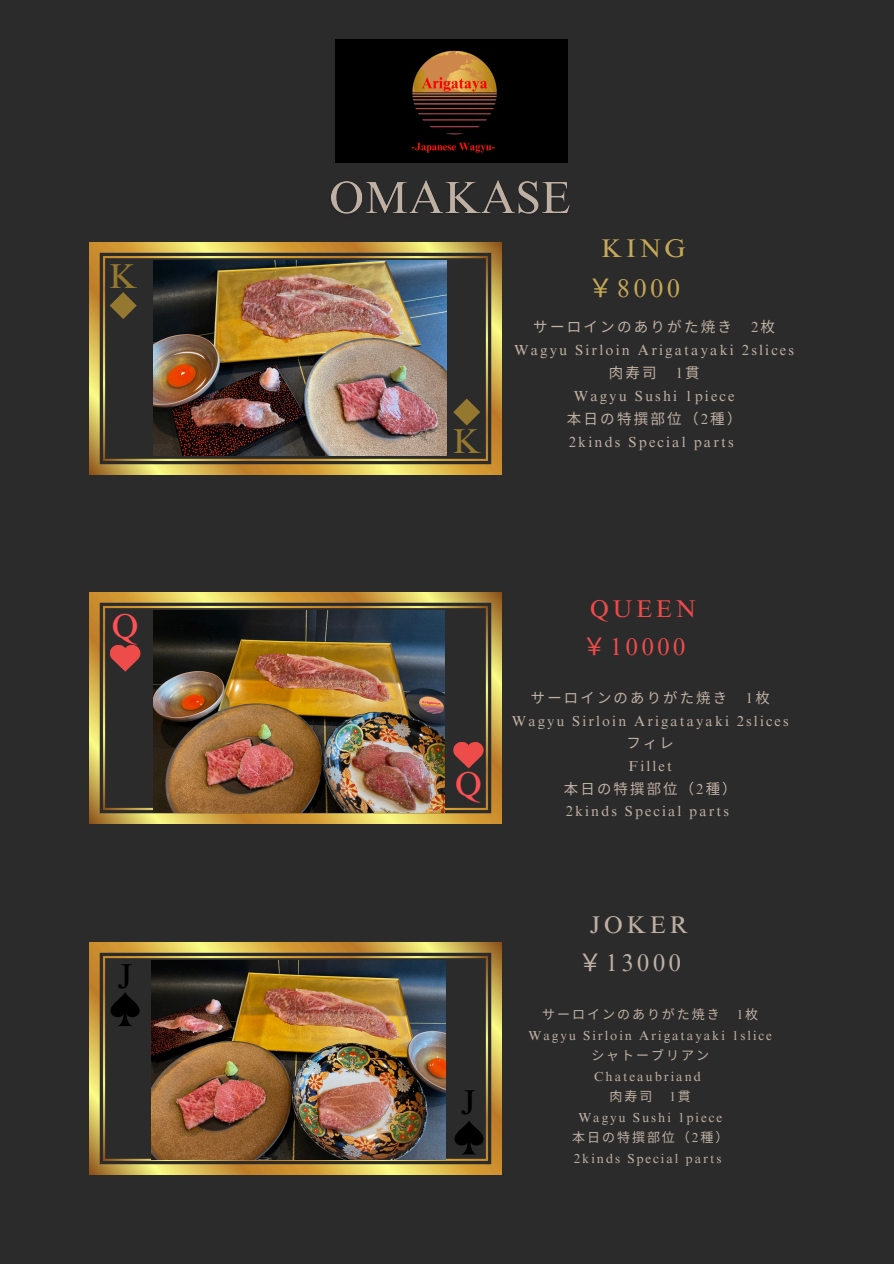
<style>
.page{position:relative;width:894px;height:1264px;background:#fff}
.page>*{position:absolute;margin:0;border:0;box-sizing:border-box;transform-origin:0 0}
.t1{font:34.5px "Times NRMT Pro";color:#947830}
.t2{font:34.5px "Times NRMT Pro";color:#ff5055}
.t3{font:34.5px "Times NRMT Pro";color:#000}
.t4{font:25.65px/40.3px "Times NRMT Pro";letter-spacing:.15em;color:#c6a957;text-align:center}
.t5{font:24.3px/38.2px "Times NRMT Pro";letter-spacing:.15em;color:#ee4b4b;text-align:center}
.t6{font:24.15px/38.1px "Times NRMT Pro";letter-spacing:.15em;color:#bfb0a4;text-align:center}
.t7{font:14.55px "Times NRMT Pro";letter-spacing:.15em;color:#bfb0a4}
.t8{font:14.55px "Noto Sans CJ Ksc";letter-spacing:.15em;color:#bfb0a4}
.t9{font:14.4px "Times NRMT Pro";letter-spacing:.15em;color:#bfb0a4}
.t10{font:14.4px "Noto Sans CJ Ksc";letter-spacing:.15em;color:#bfb0a4}
.t11{font:13.05px "Times NRMT Pro";letter-spacing:.15em;color:#bfb0a4}
.t12{font:13.05px "Noto Sans CJ Ksc";letter-spacing:.15em;color:#bfb0a4}
.s1{font-family:"Noto Sans CJ Ksc"}
.s2{font-family:"Times NRMT Pro"}
</style>
<div class="page">
<div style="left:0;top:0;width:893px;height:1263px;background:#2b2b2b"></div>
<img style="left:89px;top:242px;width:412px;height:232px">
<img style="left:89px;top:592px;width:412px;height:231px">
<img style="left:89px;top:942px;width:412px;height:231px">
<svg style="left:110px;top:292px;width:27px;height:27px"></svg>
<svg style="left:453px;top:398px;width:27px;height:27px"></svg>
<img style="left:154px;top:261px;width:292px;height:194px">
<svg style="left:110px;top:644px;width:30px;height:27px"></svg>
<svg style="left:453px;top:741px;width:30px;height:27px"></svg>
<img style="left:154px;top:610px;width:290px;height:202px">
<svg style="left:110px;top:992px;width:30px;height:34px"></svg>
<svg style="left:454px;top:1120px;width:29px;height:34px"></svg>
<img style="left:151px;top:960px;width:294px;height:199px">
<img style="left:331px;top:180px;width:239px;height:34px">
<img style="left:335px;top:39px;width:232px;height:123px">
<p class="t1" style="left:109px;top:264px;width:30px">K</p>
<p class="t2" style="left:112px;top:613px;width:28px">Q</p>
<p class="t3" style="left:117px;top:962px;width:17px">J</p>
<p class="t1" style="left:452px;top:428px;width:30px">K</p>
<p class="t4" style="left:587px;top:231px;width:99px">KING<span class="s1">￥</span>8000</p>
<h3 class="t8" style="left:533px;top:315px;width:200px">サーロインのありがた焼き</h3>
<h3 class="t7" style="left:750px;top:322px;width:26px">2<span class="s1">枚</span></h3>
<h3 class="t7" style="left:514px;top:345px;width:281px">Wagyu Sirloin Arigatayaki 2slices</h3>
<h3 class="t8" style="left:608px;top:361px;width:50px">肉寿司</h3>
<h3 class="t7" style="left:675px;top:368px;width:26px">1<span class="s1">貫</span></h3>
<h3 class="t7" style="left:573px;top:391px;width:162px">Wagyu Sushi 1piece</h3>
<h3 class="t8" style="left:566px;top:407px;width:176px">本日の特撰部位（<span class="s2">2</span>種）</h3>
<h3 class="t7" style="left:568px;top:437px;width:167px">2kinds Special parts</h3>
<p class="t2" style="left:455px;top:771px;width:28px">Q</p>
<p class="t5" style="left:582px;top:592px;width:115px">QUEEN<span class="s1">￥</span>10000</p>
<p class="t10" style="left:530px;top:686px;width:198px">サーロインのありがた焼き</p>
<p class="t9" style="left:745px;top:692px;width:25px">1<span class="s1">枚</span></p>
<p class="t9" style="left:512px;top:715px;width:278px">Wagyu Sirloin Arigatayaki 2slices</p>
<p class="t10" style="left:626px;top:731px;width:49px">フィレ</p>
<p class="t9" style="left:628px;top:760px;width:45px">Fillet</p>
<p class="t10" style="left:563px;top:777px;width:174px">本日の特撰部位（<span class="s2">2</span>種）</p>
<p class="t9" style="left:565px;top:806px;width:165px">2kinds Special parts</p>
<p class="t3" style="left:460px;top:1089px;width:17px">J</p>
<p class="t6" style="left:578px;top:908px;width:112px">JOKER<span class="s1">￥</span>13000</p>
<h4 class="t12" style="left:542px;top:1004px;width:179px">サーロインのありがた焼き</h4>
<h4 class="t11" style="left:736px;top:1010px;width:23px">1<span class="s1">枚</span></h4>
<p class="t11" style="left:528px;top:1030px;width:245px">Wagyu Sirloin Arigatayaki 1slice</p>
<p class="t12" style="left:591px;top:1045px;width:119px">シャトーブリアン</p>
<p class="t11" style="left:594px;top:1071px;width:108px">Chateaubriand</p>
<h3 class="t12" style="left:609px;top:1086px;width:44px">肉寿司</h3>
<h3 class="t11" style="left:669px;top:1092px;width:23px">1<span class="s1">貫</span></h3>
<p class="t11" style="left:578px;top:1112px;width:145px">Wagyu Sushi 1piece</p>
<h4 class="t12" style="left:572px;top:1127px;width:158px">本日の特撰部位（<span class="s2">2</span>種）</h4>
<p class="t11" style="left:573px;top:1153px;width:149px">2kinds Special parts</p>
</div>
